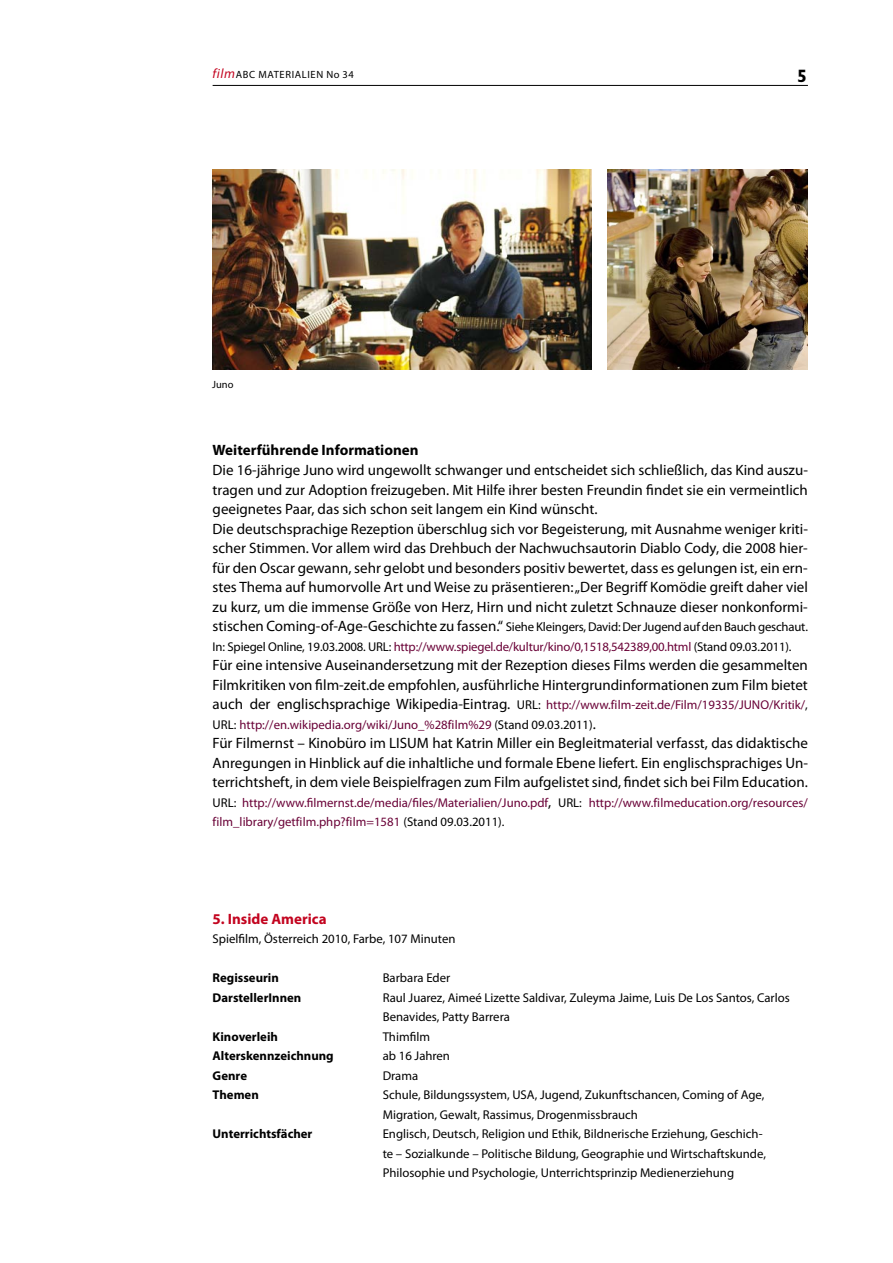
<style>
.page{position:relative;width:893px;height:1263px;background:#fff}
.page>*{position:absolute;margin:0;border:0;box-sizing:border-box;transform-origin:0 0}
.t1{font:700 18px "Gill Sans";color:#000}
.t2{font:15px/19.5px "Myriad Pro";color:#000}
.t3{font:700 15px "Myriad Pro";color:#000}
.t4{font:700 15px "Myriad Pro";color:#c3041f}
.t5{font:12.75px/19.5px "Myriad Pro";color:#000}
.t6{font:12.75px/19.5px "Myriad Pro";color:#690036}
.t7{font:700 12.75px "Myriad Pro";color:#000}
.t8{font:10.5px "Myriad Pro";letter-spacing:.06em;color:#000}
.s1{font-style:italic;font-size:13.5px;color:#c3041f}
.s2{font-size:15px}
.s3{color:#690036}
.s4{font-size:15px;color:#000}
.s5{color:#000}
.s6{font-weight:400}
</style>
<div class="page">
<hr style="left:213px;top:85px;width:595px;height:1px;background:#000">
<img style="left:213px;top:170px;width:378px;height:200px">
<img style="left:608px;top:170px;width:199px;height:200px">
<p class="t8" style="left:213px;top:68px;width:143px"><span class="s1">film</span>ABC Materialien No 34</p>
<p class="t1" style="left:797px;top:65px;width:11px">5</p>
<p class="t8" style="left:212px;top:378px;width:23px">Juno</p>
<p class="t3" style="left:213px;top:441px;width:207px">Weiterführende Informationen</p>
<p class="t2" style="left:213px;top:460px;width:597px">Die 16-jährige Juno wird ungewollt schwanger und entscheidet sich schließlich, das Kind auszu&shy;tragen und zur Adoption freizugeben. Mit H ilfe ihrer besten Freundin findet sie ein vermeintlich geeignetes Paar, das sich schon seit langem ein Kind wünscht.<br>Die deutschsprachige Rezeption überschlug sich vor Begeisterung, mit Ausnahme weniger kriti&shy;scher Stimmen. Vor allem wird das Drehbuch der Nachwuchsautorin Diablo Cody, die 2008 hier&shy;für den Oscar gewann, sehr gelobt und besonders positiv bewertet, dass es gelungen ist, ein ern&shy;stes Thema auf humorvolle Art und Weise zu präsentieren: „Der Begriff Komödie greift daher viel zu kurz, um die immense Größe von Herz, H irn und nicht zuletzt Schnauze dieser nonkonformi-</p>
<p class="t5" style="left:213px;top:617px;width:597px"><span class="s2">stischen Coming-of-Age-Geschichte zu fassen.“</span> Siehe Kleingers, David: Der Jugend auf den Bauch geschaut.<br>I n: Spiegel Online, 19.03.2008. URL: <span class="s3">http://www.spiegel.de/kultur/kino/0,1518,542389,00.html</span> (Stand 09.03.2011).</p>
<p class="t2" style="left:213px;top:655px;width:597px">Für eine intensive Auseinandersetzung mit der Rezeption dieses Films werden die gesammelten<br>Filmkritiken von film-zeit.de empfohlen, ausführliche H intergrundinformationen zum Film bietet</p>
<p class="t6" style="left:213px;top:695px;width:597px"><span class="s4">auch der englischsprachige Wikipedia-Eintrag.</span> <span class="s5">URL:</span> http://www.film-zeit.de/Film/19335/JUNO/Kritik/<span class="s5">,<br>URL:</span> http://en.wikipedia.org/wiki/Juno_%28film%29 <span class="s5">(Stand 09.03.2011)</span><span class="s4">.</span></p>
<p class="t2" style="left:213px;top:733px;width:597px;text-align:justify">Für Filmernst – Kinobüro im LISUM hat Katrin Miller ein Begleitmaterial verfasst, das didaktische Anregungen in H inblick auf die inhaltliche und formale Ebene liefert. Ein englischsprachiges Un&shy;terrichtsheft, in dem viele Beispielfragen zum Film aufgelistet sind, findet sich bei Film Education.</p>
<p class="t6" style="left:213px;top:792px;width:597px"><span class="s5">URL:</span> http://www.filmernst.de/media/files/Materialien/Juno.pdf<span class="s4">,</span> <span class="s5">URL:</span> http://www.filmeducation.org/resources/ film_library/getfilm.php?film=1581 <span class="s5">(Stand 09.03.2011).</span></p>
<p class="t4" style="left:213px;top:909px;width:115px">5. Inside America</p>
<p class="t5" style="left:213px;top:929px;width:244px">Spielfilm, Österreich 2010, Farbe, 107 Minuten</p>
<p class="t7" style="left:213px;top:969px;width:68px">Regisseurin</p>
<p class="t5" style="left:383px;top:968px;width:69px">Barbara Eder</p>
<p class="t7" style="left:213px;top:989px;width:120px">DarstellerInnen <span class="s6">R</span></p>
<p class="t5" style="left:383px;top:987px;width:409px;text-indent:7px">aul Juarez, Aimeé Lizette Saldivar, Zuleyma Jaime, Luis De Los Santos, Carlos<br>Benavides, Patty Barrera</p>
<p class="t7" style="left:213px;top:1028px;width:67px">Kinoverleih</p>
<p class="t5" style="left:299px;top:1026px;width:31px">T</p>
<p class="t5" style="left:389px;top:1026px;width:43px">himfilm</p>
<p class="t7" style="left:213px;top:1047px;width:123px">Alterskennzeichnung</p>
<p class="t5" style="left:383px;top:1046px;width:69px">ab 16 Jahren</p>
<p class="t7" style="left:213px;top:1067px;width:65px">Genre <span class="s6">D</span></p>
<p class="t5" style="left:391px;top:1065px;width:29px">rama</p>
<p class="t7" style="left:213px;top:1086px;width:48px">Themen</p>
<p class="t5" style="left:299px;top:1085px;width:31px">S</p>
<p class="t5" style="left:383px;top:1085px;width:383px;text-indent:6px">chule, Bildungssystem, USA, Jugend, Zukunftschancen, Coming of Age,<br>Migration, Gewalt, Rassimus, Drogenmissbrauch</p>
<p class="t7" style="left:213px;top:1125px;width:128px">Unterrichtsfächer <span class="s6">E</span></p>
<p class="t5" style="left:383px;top:1124px;width:385px;text-indent:6px">nglisch, Deutsch, Religion und Ethik, Bildnerische Erziehung, Geschich&shy;te – -Sozialkunde – Politische Bildung, Geographie und Wirtschaftskunde,<br>Philosophie und Psychologie, Unterrichtsprinzip Medienerziehung</p>
</div>
